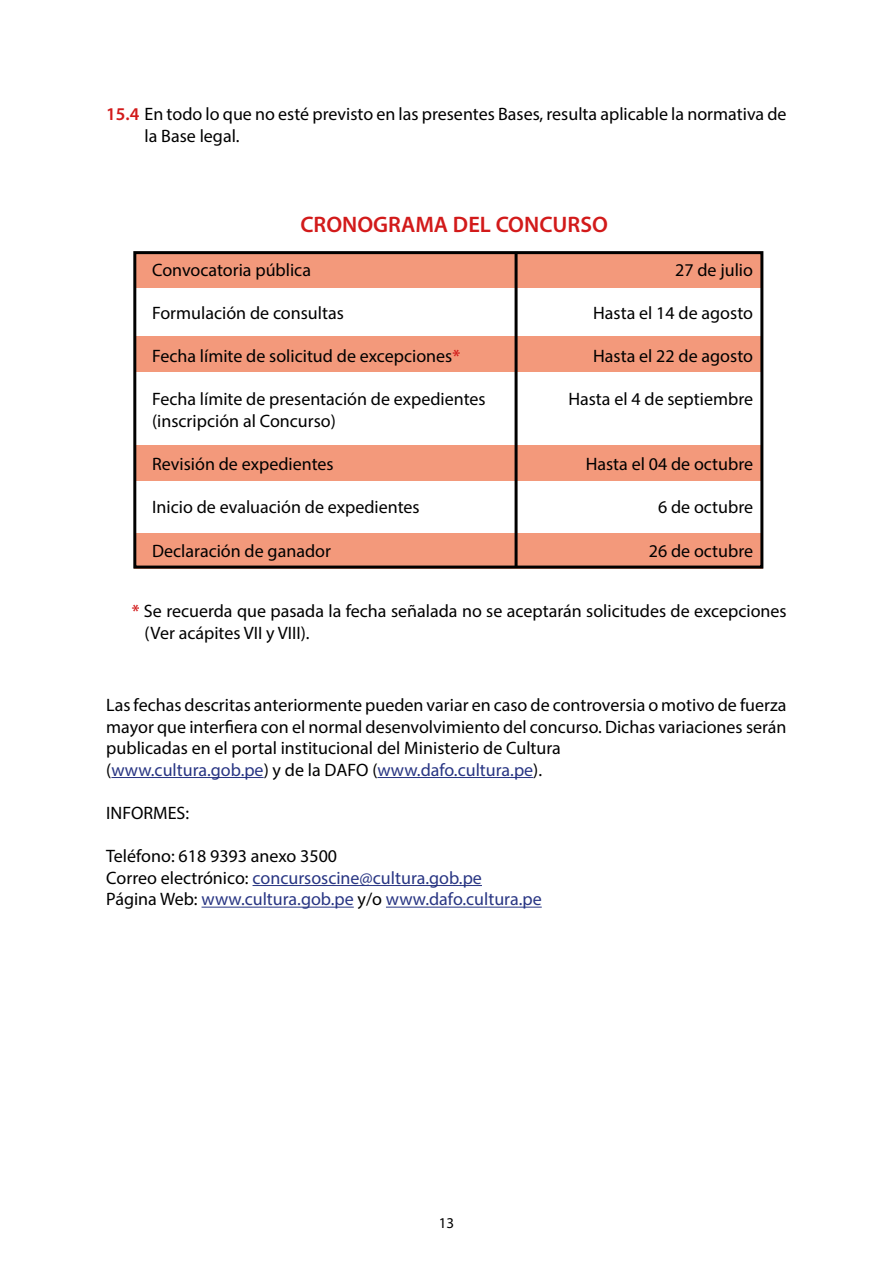
<style>
.page{position:relative;width:893px;height:1263px;background:#fff}
.page>*{position:absolute;margin:0;border:0;box-sizing:border-box;transform-origin:0 0}
.t1{font:600 22.5px "Myriad Pro";color:#d21a1a}
.t2{font:18px/21.6px "Myriad Pro";color:#000}
.t3{font:18px "Myriad Pro";color:#283583}
.t4{font:15px "Myriad Pro";color:#000}
.s1{font-weight:600;color:#d21a1a}
.s2{color:#000}
</style>
<div class="page">
<div style="left:134px;top:252px;width:629px;height:36px;background:#f3997b"></div>
<div style="left:134px;top:336px;width:629px;height:36px;background:#f3997b"></div>
<div style="left:134px;top:445px;width:629px;height:36px;background:#f3997b"></div>
<div style="left:134px;top:533px;width:629px;height:36px;background:#f3997b"></div>
<div style="left:133px;top:251px;width:630px;height:318px;border:3px solid #000"></div>
<hr style="left:515px;top:252px;width:3px;height:316px;background:#000">
<hr style="left:111px;top:777px;width:153px;height:1px;background:#283583">
<hr style="left:377px;top:777px;width:156px;height:1px;background:#283583">
<hr style="left:253px;top:885px;width:229px;height:1px;background:#283583">
<hr style="left:202px;top:907px;width:152px;height:1px;background:#283583">
<hr style="left:386px;top:907px;width:156px;height:1px;background:#283583">
<p class="t2" style="left:145px;top:103px;width:644px;text-indent:-38px"><span class="s1">15.4</span> En todo lo que no esté previsto en las presentes Bases, resulta aplicable la normativa de la Base legal.</p>
<p class="t1" style="left:300px;top:210px;width:309px">CRONOGRAMA DEL CONCURSO</p>
<p class="t2" style="left:152px;top:259px;width:160px">Convocatoria pública</p>
<p class="t2" style="left:152px;top:302px;width:193px">Formulación de consultas</p>
<p class="t2" style="left:152px;top:345px;width:310px">Fecha límite de solicitud de excepciones<span class="s1">*</span></p>
<p class="t2" style="left:152px;top:388px;width:335px">Fecha límite de presentación de expedientes</p>
<p class="t2" style="left:152px;top:410px;width:185px">(inscripción al Concurso)</p>
<p class="t2" style="left:152px;top:453px;width:183px">Revisión de expedientes</p>
<p class="t2" style="left:152px;top:496px;width:269px">Inicio de evaluación de expedientes</p>
<p class="t2" style="left:152px;top:539px;width:180px">Declaración de ganador</p>
<p class="t2" style="left:675px;top:259px;width:79px">27 de julio</p>
<p class="t2" style="left:593px;top:302px;width:161px">Hasta el 14 de agosto</p>
<p class="t2" style="left:593px;top:345px;width:161px">Hasta el 22 de agosto</p>
<p class="t2" style="left:568px;top:388px;width:186px">Hasta el 4 de septiembre</p>
<p class="t2" style="left:586px;top:453px;width:169px">Hasta el 04 de octubre</p>
<p class="t2" style="left:658px;top:496px;width:97px">6 de octubre</p>
<p class="t2" style="left:649px;top:539px;width:106px">26 de octubre</p>
<p class="t2" style="left:145px;top:600px;width:644px;text-indent:-13px"><span class="s1">*</span> Se recuerda que pasada la fecha señalada no se aceptarán solicitudes de excepciones (Ver acápites VII y VIII).</p>
<p class="t2" style="left:106px;top:694px;width:682px;text-align:justify">Las fechas descritas anteriormente pueden variar en caso de controversia o motivo de fuerza mayor que interfiera con el normal desenvolvimiento del concurso. Dichas variaciones serán publicadas en el portal institucional del Ministerio de Cultura</p>
<p class="t3" style="left:106px;top:758px;width:437px"><span class="s2">(</span>www.cultura.gob.pe<span class="s2">) y de la DAFO (</span>www.dafo.cultura.pe<span class="s2">).</span></p>
<p class="t2" style="left:106px;top:802px;width:84px">INFORMES:</p>
<p class="t2" style="left:106px;top:845px;width:232px">Teléfono: 618 9393 anexo 3500</p>
<p class="t3" style="left:106px;top:866px;width:377px"><span class="s2">Correo electrónico:</span> concursoscine@cultura.gob.pe</p>
<p class="t3" style="left:106px;top:888px;width:437px"><span class="s2">Página Web:</span> www.cultura.gob.pe <span class="s2">y/o</span> www.dafo.cultura.pe</p>
<p class="t4" style="left:439px;top:1214px;width:17px">13</p>
</div>
